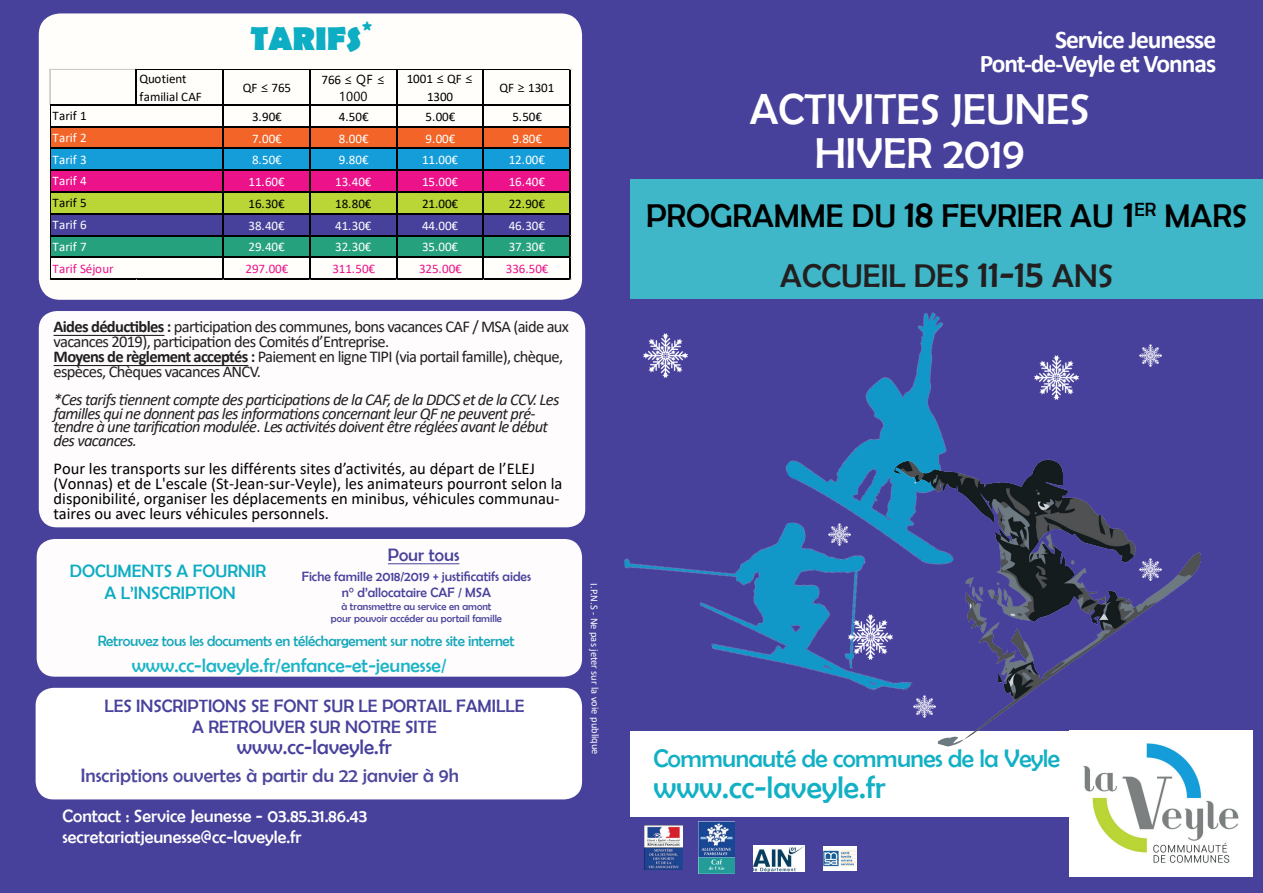
<style>
.page{position:relative;width:1263px;height:893px;background:#48419b}
.page>*{position:absolute;margin:0;border:0;box-sizing:border-box;transform-origin:0 0}
.t1{font:43.5px/43.5px "Berlin Sans FB";color:#fff;text-align:center}
.t2{font:33px/59.8px "Berlin Sans FB";color:#000;text-align:center}
.t3{font:700 33px "Berlin Sans FB";color:#0dadc3}
.t4{font:31.5px "Berlin Sans FB";color:#12b0c4}
.t5{font:700 25.5px/24px "Calibri";letter-spacing:-.04em;color:#fff;text-align:right}
.t6{font:25.5px "Berlin Sans FB";letter-spacing:-.02em;color:#12b0c4}
.t7{font:21px "Berlin Sans FB";color:#48419b}
.t8{font:19.5px "Berlin Sans FB";color:#4d479d}
.t9{font:19.5px "Berlin Sans FB";color:#18b4c7}
.t10{font:18px/21.6px "Berlin Sans FB";color:#fff}
.t11{font:18px/21px "Berlin Sans FB";color:#48419b;text-align:center}
.t12{font:18px/21.6px "Berlin Sans FB";color:#0dadc3;text-align:center}
.t13{font:16.5px/15px "Calibri";color:#000001}
.t14{font:italic 16.5px/13.5px "Calibri";letter-spacing:-.04em;color:#231f20}
.t15{font:16.5px/15px "Calibri";letter-spacing:-.04em;color:#231f20}
.t16{font:15px "Berlin Sans FB";letter-spacing:-.02em;color:#16a8bb}
.t17{font:13.5px/16.2px "Berlin Sans FB";color:#48419b;text-align:center}
.t18{font:13.05px/21.8px "Calibri";letter-spacing:-.005em;color:#fff;text-align:justify}
.t19{font:13.05px/17.4px "Calibri";letter-spacing:-.005em;color:#000001}
.t20{font:13.05px "Calibri";letter-spacing:-.005em;color:#eb128a}
.t21{font:13.05px/17.4px "Gadugi";letter-spacing:.015em;color:#000001;text-align:center}
.t22{font:10.5px/12.6px "Berlin Sans FB";color:#48419b;text-align:center}
.t23{font:10.5px "Calibri";color:#fff}
.s1{font-family:"Gadugi"}
.s2{font-family:"Calibri"}
.s3{font-weight:700}
.s4{font-style:normal}
.s5{font-size:39px}
.s6{color:#231f20}
.s7{font-size:39px;color:#231f20}
</style>
<div class="page">
<div style="left:630px;top:731px;width:464px;height:85px;background:#fff"></div>
<img style="left:1069px;top:750px;width:183px;height:126px">
<div style="left:39px;top:311px;width:546px;height:216px;background:#fefcfd;border-radius:18px"></div>
<hr style="left:54px;top:365px;width:194px;height:1px;background:#231f20">
<hr style="left:54px;top:335px;width:110px;height:1px;background:#231f20">
<div style="left:36px;top:688px;width:546px;height:111px;background:#fff;border-radius:18px"></div>
<div style="left:37px;top:539px;width:545px;height:138px;background:#fefcfd;border-radius:18px"></div>
<hr style="left:388px;top:563px;width:71px;height:1px;background:#48419b">
<img style="left:698px;top:821px;width:36px;height:53px">
<img style="left:823px;top:846px;width:33px;height:25px">
<img style="left:644px;top:826px;width:38px;height:44px">
<div style="left:630px;top:179px;width:633px;height:60px;background:#3fb7c8"></div>
<div style="left:630px;top:239px;width:633px;height:60px;background:#3fb7c8"></div>
<img style="left:753px;top:845px;width:51px;height:27px">
<div style="left:39px;top:13px;width:543px;height:287px;background:#fffefa;border-radius:21px"></div>
<img style="left:624px;top:534px;width:199px;height:139px">
<img style="left:782px;top:312px;width:277px;height:281px">
<img style="left:823px;top:449px;width:430px;height:301px">
<img style="left:1140px;top:344px;width:22px;height:22px">
<img style="left:1034px;top:356px;width:45px;height:44px">
<img style="left:1140px;top:558px;width:22px;height:23px">
<img style="left:913px;top:695px;width:22px;height:23px">
<img style="left:829px;top:523px;width:22px;height:22px">
<img style="left:848px;top:615px;width:45px;height:44px">
<img style="left:643px;top:333px;width:44px;height:45px">
<div style="left:50px;top:127px;width:521px;height:22px;background:#f26427"></div>
<div style="left:50px;top:148px;width:521px;height:23px;background:#149dd9"></div>
<div style="left:50px;top:170px;width:521px;height:23px;background:#eb128a"></div>
<div style="left:50px;top:192px;width:521px;height:22px;background:#b9d536"></div>
<div style="left:50px;top:214px;width:521px;height:22px;background:#48419b"></div>
<div style="left:50px;top:235px;width:521px;height:23px;background:#26a17d"></div>
<hr style="left:50px;top:69px;width:86px;height:1px;background:#cbcccb">
<hr style="left:137px;top:69px;width:434px;height:1px;background:#000001">
<hr style="left:49px;top:69px;width:1px;height:35px;background:#cbcccb">
<hr style="left:50px;top:69px;width:1px;height:35px;background:#cbcccb">
<hr style="left:50px;top:104px;width:521px;height:2px;background:#000001">
<hr style="left:50px;top:126px;width:521px;height:1px;background:#000001">
<hr style="left:50px;top:148px;width:521px;height:1px;background:#000001">
<hr style="left:50px;top:169px;width:521px;height:2px;background:#000001">
<hr style="left:50px;top:191px;width:521px;height:2px;background:#000001">
<hr style="left:50px;top:213px;width:521px;height:1px;background:#000001">
<hr style="left:50px;top:235px;width:521px;height:1px;background:#000001">
<hr style="left:50px;top:257px;width:521px;height:1px;background:#000001">
<hr style="left:50px;top:104px;width:1px;height:176px;background:#000001">
<hr style="left:136px;top:69px;width:1px;height:37px;background:#000001">
<hr style="left:222px;top:70px;width:2px;height:210px;background:#000001">
<hr style="left:309px;top:70px;width:2px;height:210px;background:#000001">
<hr style="left:396px;top:70px;width:1px;height:210px;background:#000001">
<hr style="left:483px;top:70px;width:1px;height:210px;background:#000001">
<hr style="left:50px;top:278px;width:521px;height:2px;background:#000001">
<hr style="left:569px;top:70px;width:2px;height:210px;background:#000001">
<p class="t19" style="left:53px;top:107px;width:36px">Tarif 1</p>
<p class="t18" style="left:53px;top:126px;width:36px">Tarif 2<br>Tarif 3<br>Tarif 4</p>
<p class="t19" style="left:53px;top:194px;width:36px">Tarif 5</p>
<p class="t18" style="left:53px;top:213px;width:36px">Tarif 6</p>
<p class="t20" style="left:53px;top:259px;width:62px">Tarif Séjour</p>
<p class="t18" style="left:53px;top:235px;width:36px">Tarif 7</p>
<h2 class="t3" style="left:251px;top:20px;width:123px">TARIFS<sup>*</sup></h2>
<p class="t19" style="left:139px;top:70px;width:64px">Quotient familial CAF</p>
<p class="t19" style="left:243px;top:79px;width:50px">QF <span class="s1">≤</span> 765</p>
<p class="t21" style="left:321px;top:70px;width:65px"><span class="s2">766</span> ≤ QF ≤<br>1000</p>
<p class="t19" style="left:407px;top:70px;width:68px;text-align:center">1001 <span class="s1">≤</span> QF <span class="s1">≤<br></span>1300</p>
<p class="t19" style="left:499px;top:79px;width:57px">QF <span class="s1">≥</span> 1301</p>
<p class="t19" style="left:252px;top:108px;width:31px">3.90€</p>
<p class="t19" style="left:339px;top:108px;width:31px">4.50€</p>
<p class="t19" style="left:426px;top:108px;width:31px">5.00€</p>
<p class="t19" style="left:512px;top:108px;width:31px">5.50€</p>
<p class="t18" style="left:252px;top:127px;width:31px">7.00€</p>
<p class="t18" style="left:339px;top:127px;width:31px">8.00€</p>
<p class="t18" style="left:426px;top:127px;width:31px">9.00€</p>
<p class="t18" style="left:512px;top:127px;width:31px">9.80€</p>
<p class="t18" style="left:252px;top:149px;width:31px">8.50€</p>
<p class="t18" style="left:339px;top:149px;width:31px">9.80€</p>
<p class="t18" style="left:422px;top:149px;width:38px">11.00€</p>
<p class="t18" style="left:509px;top:149px;width:38px">12.00€</p>
<p class="t18" style="left:248px;top:171px;width:38px">11.60€</p>
<p class="t18" style="left:335px;top:171px;width:38px">13.40€</p>
<p class="t18" style="left:422px;top:171px;width:38px">15.00€</p>
<p class="t18" style="left:509px;top:171px;width:38px">16.40€</p>
<p class="t19" style="left:248px;top:195px;width:38px">16.30€</p>
<p class="t19" style="left:335px;top:195px;width:38px">18.80€</p>
<p class="t19" style="left:422px;top:195px;width:38px">21.00€</p>
<p class="t19" style="left:509px;top:195px;width:38px">22.90€</p>
<p class="t18" style="left:248px;top:214px;width:38px">38.40€</p>
<p class="t18" style="left:335px;top:214px;width:38px">41.30€</p>
<p class="t18" style="left:422px;top:214px;width:38px">44.00€</p>
<p class="t18" style="left:509px;top:214px;width:38px">46.30€</p>
<p class="t18" style="left:248px;top:236px;width:38px">29.40€</p>
<p class="t18" style="left:335px;top:236px;width:38px">32.30€</p>
<p class="t18" style="left:422px;top:236px;width:38px">35.00€</p>
<p class="t18" style="left:509px;top:236px;width:38px">37.30€</p>
<p class="t20" style="left:246px;top:260px;width:44px">297.00€</p>
<p class="t20" style="left:332px;top:260px;width:44px">311.50€</p>
<p class="t20" style="left:419px;top:260px;width:44px">325.00€</p>
<p class="t20" style="left:506px;top:260px;width:44px">336.50€</p>
<p class="t15" style="left:54px;top:319px;width:517px"><span class="s3">Aides déductibles :</span> participation des communes, bons vacances CAF / MSA (aide aux vacances 2019), participation des Comités d’Entreprise.<br><span class="s3">Moyens de règlement acceptés :</span> Paiement en ligne TIPI (via portail famille), chèque, espèces, Chèques vacances ANCV.</p>
<p class="t14" style="left:54px;top:392px;width:507px">*Ces tarifs tiennent compte des participations de la CAF, de la DDCS et de la CCV. Les familles qui ne donnent pas les informations concernant leur QF ne peuvent pré&shy;tendre à une tarification modulée<span class="s4">.</span> Les activités doivent être réglées avant le début des vacances.</p>
<p class="t13" style="left:54px;top:461px;width:510px">Pour les transports sur les différents sites d’activités, au départ de l’ELEJ (Vonnas) et de L'escale (St-Jean-sur-Veyle), les animateurs pourront selon la disponibilité, organiser les déplacements en minibus, véhicules communau&shy;taires ou avec leurs véhicules personnels.</p>
<p class="t11" style="left:388px;top:545px;width:73px">Pour tous</p>
<p class="t17" style="left:302px;top:568px;width:231px">Fiche famille 2018/2019 + justificatifs aides n° d’allocataire CAF / MSA</p>
<p class="t22" style="left:331px;top:600px;width:173px">à transmettre au service en amont pour pouvoir accéder au portail famille</p>
<p class="t9" style="left:132px;top:655px;width:316px">www.cc-laveyle.fr/enfance-et-jeunesse/</p>
<p class="t12" style="left:70px;top:560px;width:198px">DOCUMENTS A FOURNIR<br>A L’INSCRIPTION</p>
<p class="t16" style="left:98px;top:633px;width:418px">Retrouvez tous les documents en téléchargement sur notre site internet</p>
<p class="t11" style="left:104px;top:696px;width:421px">LES INSCRIPTIONS SE FONT SUR LE PORTAIL FAMILLE<br>A RETROUVER SUR NOTRE SITE</p>
<p class="t7" style="left:237px;top:736px;width:156px">www.cc-laveyle.fr</p>
<p class="t8" style="left:81px;top:764px;width:379px">Inscriptions ouvertes à partir du 22 janvier à 9h</p>
<p class="t10" style="left:63px;top:805px;width:306px">Contact : Service Jeunesse - 03.85.31.86.43 secretariatjeunesse@cc-laveyle.fr</p>
<p class="t23" style="left:601px;top:583px;width:173px;rotate:89deg">I.P.N.S - Ne pas jeter sur la voie publique</p>
<h3 class="t5" style="left:980px;top:27px;width:238px">Service Jeunesse<br>Pont-de-Veyle et Vonnas</h3>
<h1 class="t1" style="left:750px;top:87px;width:341px">ACTIVITES JEUNES<br>HIVER 2019</h1>
<h2 class="t2" style="left:646px;top:186px;width:603px">PROGRAMME DU <span class="s5">18</span> FEVRIER AU <span class="s5">1</span><sup>ER</sup> MARS<br><span class="s6">ACCUEIL DES</span> <span class="s7">11-15</span> <span class="s6">ANS</span></h2>
<h3 class="t6" style="left:653px;top:744px;width:408px">Communauté de communes de la Veyle</h3>
<h3 class="t4" style="left:653px;top:770px;width:234px">www.cc-laveyle.fr</h3>
</div>
